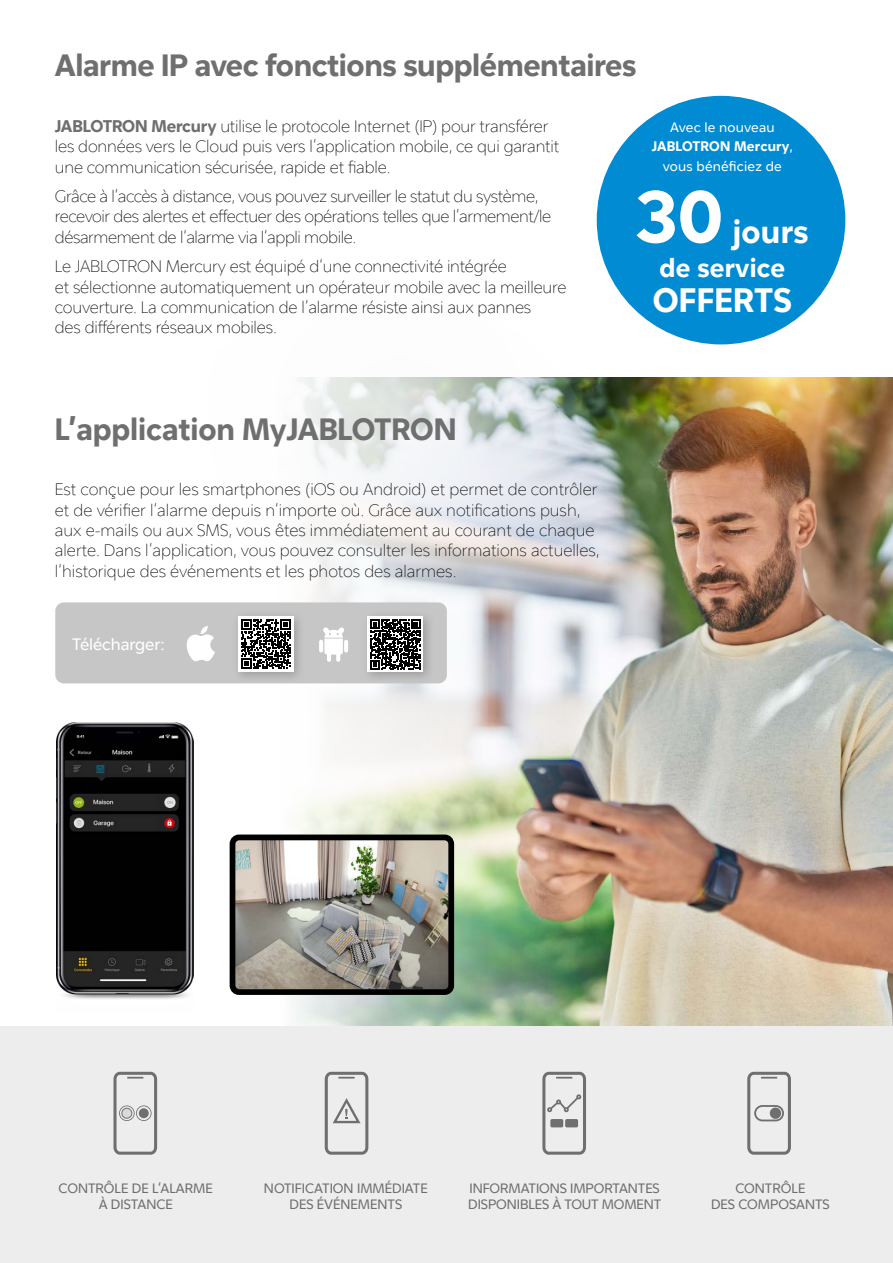
<style>
.page{position:relative;width:893px;height:1263px;background:#fff}
.page>*{position:absolute;margin:0;border:0;box-sizing:border-box;transform-origin:0 0}
.t1{font:600 73.5px "Jablo";color:#fff}
.t2{font:600 33px "Jablo";letter-spacing:.005em;color:#fff}
.t3{font:600 31.5px "Jablo";letter-spacing:.01em;color:#fff}
.t4{font:600 30px "Jablo";letter-spacing:-.015em;color:#706f6f}
.t5{font:600 25.5px "Jablo";letter-spacing:.01em;color:#fff}
.t6{font:100 16.5px/20.2px "Jablo";letter-spacing:-.01em;color:#000}
.t7{font:16.5px "Jablo";letter-spacing:-.005em;color:#fff}
.t8{font:13.5px/16.5px "Jablo";color:#706f6f;text-align:center}
.t9{font:13.5px/19.5px "Jablo";letter-spacing:.015em;color:#fff;text-align:center}
.s1{font-weight:600;color:#706f6f}
.s2{font-weight:600}
</style>
<div class="page">
<img style="left:698px;top:377px;width:195px;height:649px">
<img style="left:81px;top:377px;width:617px;height:650px">
<img style="left:237px;top:841px;width:210px;height:147px">
<div style="left:230px;top:834px;width:224px;height:161px;border:6px solid #000;border-radius:7px"></div>
<div style="left:0;top:1027px;width:893px;height:236px;background:#ededed"></div>
<svg style="left:324px;top:1071px;width:45px;height:84px"></svg>
<svg style="left:542px;top:1071px;width:44px;height:84px"></svg>
<div style="left:550px;top:1119px;width:13px;height:8px;background:#706f6f;border-radius:2px"></div>
<div style="left:565px;top:1119px;width:13px;height:8px;background:#706f6f;border-radius:2px"></div>
<svg style="left:747px;top:1071px;width:44px;height:84px"></svg>
<div style="left:770px;top:1107px;width:11px;height:12px;background:#706f6f;border-radius:50%"></div>
<svg style="left:113px;top:1071px;width:45px;height:84px"></svg>
<svg style="left:171px;top:294px;width:417px;height:306px"></svg>
<div style="left:55px;top:602px;width:392px;height:81px;background:#c6c6c6;border-radius:9px"></div>
<svg style="left:186px;top:626px;width:29px;height:35px"></svg>
<div style="left:232px;top:610px;width:73px;height:74px;background:#000;opacity:.21"></div>
<div style="left:238px;top:616px;width:55px;height:55px;background:#fff"></div>
<div style="left:361px;top:610px;width:74px;height:74px;background:#000;opacity:.21"></div>
<div style="left:368px;top:616px;width:55px;height:55px;background:#fff"></div>
<svg style="left:241px;top:619px;width:49px;height:50px"></svg>
<svg style="left:370px;top:619px;width:51px;height:51px"></svg>
<svg style="left:319px;top:627px;width:29px;height:35px"></svg>
<img style="left:57px;top:722px;width:136px;height:290px">
<div style="left:597px;top:96px;width:248px;height:248px;background:#008bd2;border-radius:50%"></div>
<h3 class="t4" style="left:55px;top:47px;width:583px">Alarme IP avec fonctions supplémentaires</h3>
<p class="t6" style="left:55px;top:116px;width:506px"><span class="s1">JABLOTRON Mercury</span> utilise le protocole Internet (IP) pour transférer les données vers le Cloud puis vers l‘application mobile, ce qui garantit une communication sécurisée, rapide et fiable.</p>
<p class="t6" style="left:55px;top:186px;width:498px;line-height:20.7px">Grâce à l‘accès à distance, vous pouvez surveiller le statut du système, recevoir des alertes et effectuer des opérations telles que l‘armement/le désarmement de l‘alarme via l‘appli mobile.</p>
<p class="t6" style="left:55px;top:256px;width:513px">Le JABLOTRON Mercury est équipé d‘une connectivité intégrée<br>et sélectionne automatiquement un opérateur mobile avec la meilleure couverture. La communication de l‘alarme résiste ainsi aux pannes<br>des différents réseaux mobiles.</p>
<p class="t9" style="left:652px;top:117px;width:143px">Avec le nouveau<br><span class="s2">JABLOTRON Mercury</span>, vous bénéficiez de</p>
<h1 class="t1" style="left:636px;top:171px;width:89px">30</h1>
<h3 class="t3" style="left:733px;top:212px;width:77px">jours</h3>
<h3 class="t5" style="left:660px;top:252px;width:127px">de service</h3>
<h2 class="t2" style="left:653px;top:280px;width:141px">OFFERTS</h2>
<h3 class="t4" style="left:55px;top:411px;width:403px">L’application MyJABLOTRON</h3>
<p class="t6" style="left:55px;top:479px;width:546px">Est conçue pour les smartphones (iOS ou Android) et permet de contrôler et de vérifier l‘alarme depuis n‘importe où. Grâce aux notifications push, aux e-mails ou aux SMS, vous êtes immédiatement au courant de chaque alerte. Dans l‘application, vous pouvez consulter les informations actuelles, l‘historique des événements et les photos des alarmes.</p>
<p class="t7" style="left:72px;top:634px;width:94px">Télécharger:</p>
<p class="t8" style="left:59px;top:1179px;width:156px">CONTRÔLE DE L‘ALARME<br>À DISTANCE</p>
<p class="t8" style="left:264px;top:1179px;width:165px">NOTIFICATION IMMÉDIATE<br>DES ÉVÉNEMENTS</p>
<p class="t8" style="left:468px;top:1179px;width:195px;text-align:left">INFORMATIONS IMPORTANTES<br>DISPONIBLES À TOUT MOMENT</p>
<p class="t8" style="left:711px;top:1179px;width:120px">CONTRÔLE<br>DES COMPOSANTS</p>
</div>
